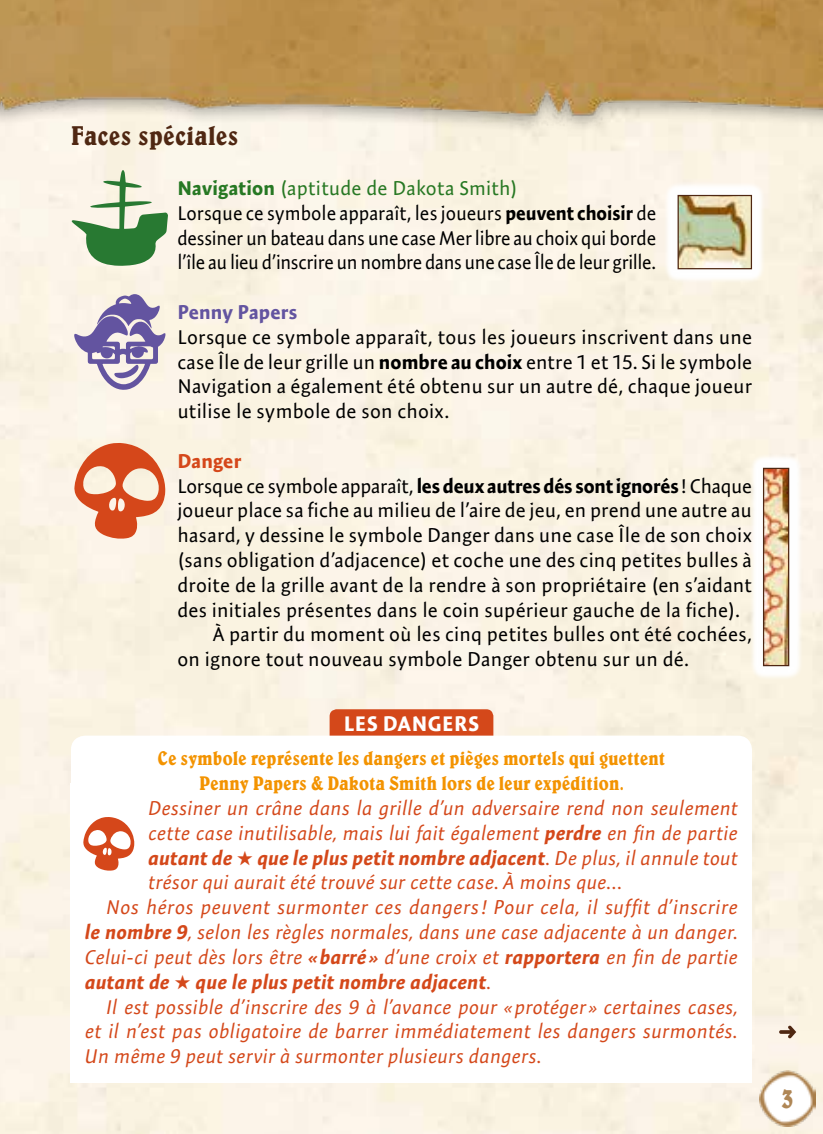
<style>
.page{position:relative;width:823px;height:1134px;background:#fff}
.page>*{position:absolute;margin:0;border:0;box-sizing:border-box;transform-origin:0 0}
.t1{font:condensed 30px "Belwe";color:#af8655}
.t2{font:condensed 27.5px "Belwe";letter-spacing:.02em;color:#4f2712}
.t3{font:700 21.25px "Expo Sans Pro";letter-spacing:.03em;color:#fff}
.t4{font:20px/24.8px "Expo Sans Pro";letter-spacing:.005em;color:#000;text-align:justify}
.t5{font:italic 20px "Expo Sans Pro";letter-spacing:.01em;color:#d4481a}
.t6{font:20px/24.8px "Expo Sans Pro";letter-spacing:.005em;color:#000;scale:.95 1}
.t7{font:condensed 20px/24.8px "Belwe";letter-spacing:.01em;color:#f39300;text-align:center}
.t8{font:italic 700 20px "Expo Sans Pro";letter-spacing:.015em;color:#d4481a}
.t9{font:20px "Expo Sans Pro";letter-spacing:-.015em;color:#000}
.t10{font:700 20px "Expo Sans Pro";letter-spacing:.015em;color:#6354a0}
.t11{font:700 20px "Expo Sans Pro";letter-spacing:.01em;color:#d5471a}
.s1{font-weight:700;color:#277823}
.s2{color:#277823}
.s3{font-weight:700}
.s4{font-weight:400}
</style>
<div class="page">
<div style="left:0;top:134px;width:822px;height:1000px;background:#faf3e3"></div>
<img style="left:0;top:0;width:822px;height:133px">
<svg style="left:663px;top:181px;width:102px;height:102px"></svg>
<img style="left:679px;top:197px;width:70px;height:70px">
<div style="left:677px;top:195px;width:74px;height:74px;border:1px solid #4f2712"></div>
<svg style="left:748px;top:454px;width:54px;height:226px"></svg>
<img style="left:764px;top:470px;width:22px;height:194px">
<div style="left:762px;top:468px;width:26px;height:198px;border:1px solid #4f2712"></div>
<svg style="left:329px;top:709px;width:164px;height:27px;background:#d54d20"></svg>
<svg style="left:71px;top:736px;width:680px;height:47px"></svg>
<div style="left:71px;top:783px;width:680px;height:126px;background:#fff"></div>
<div style="left:71px;top:882px;width:680px;height:127px;background:#fff"></div>
<div style="left:71px;top:982px;width:680px;height:100px;background:#fff"></div>
<svg style="left:778px;top:1026px;width:17px;height:12px"></svg>
<img style="left:759px;top:1070px;width:56px;height:57px">
<svg style="left:74px;top:294px;width:91px;height:96px;background:#b8adc7"></svg>
<svg style="left:71px;top:170px;width:97px;height:96px;background:#a9c3a1"></svg>
<svg style="left:74px;top:443px;width:91px;height:96px;background:#e79c7e"></svg>
<svg style="left:83px;top:817px;width:51px;height:54px"></svg>
<h2 class="t2" style="left:71px;top:120px;width:169px">Faces spéciales</h2>
<p class="t6" style="left:177px;top:175px;width:505px"><span class="s1">Navigation</span> <span class="s2">(aptitude de Dakota Smith)<br></span>Lorsque ce symbole apparaît, les joueurs <span class="s3">peuvent choisir</span> de dessiner un bateau dans une case Mer libre au choix qui borde l’île au lieu d’inscrire un nombre dans une case Île de leur grille.</p>
<p class="t10" style="left:177px;top:300px;width:121px">Penny Papers</p>
<p class="t4" style="left:177px;top:324px;width:576px">Lorsque ce symbole apparaît, tous les joueurs inscrivent dans une case Île de leur grille un <span class="s3">nombre au choix</span> entre 1 et 15. Si le symbole Navigation a également été obtenu sur un autre dé, chaque joueur utilise le symbole de son choix.</p>
<p class="t11" style="left:177px;top:448px;width:65px">Danger</p>
<p class="t9" style="left:177px;top:474px;width:575px">Lorsque ce symbole apparaît, <span class="s3">les deux autres dés sont ignorés</span>! Chaque</p>
<p class="t4" style="left:177px;top:498px;width:575px">joueur place sa fiche au milieu de l’aire de jeu, en prend une autre au</p>
<p class="t4" style="left:177px;top:523px;width:575px">hasard, y dessine le symbole Danger dans une case Île de son choix</p>
<p class="t4" style="left:177px;top:547px;width:575px">(sans obligation d’adjacence) et coche une des cinq petites bulles à</p>
<p class="t4" style="left:177px;top:572px;width:575px">droite de la grille avant de la rendre à son propriétaire (en s’aidant</p>
<p class="t4" style="left:177px;top:597px;width:564px">des initiales présentes dans le coin supérieur gauche de la fiche).</p>
<p class="t4" style="left:213px;top:622px;width:540px">À partir du moment où les cinq petites bulles ont été cochées,</p>
<p class="t4" style="left:177px;top:647px;width:513px">on ignore tout nouveau symbole Danger obtenu sur un dé.</p>
<p class="t3" style="left:344px;top:710px;width:137px">LES DANGERS</p>
<p class="t7" style="left:158px;top:746px;width:508px">Ce symbole représente les dangers et pièges mortels qui guettent<br>Penny Papers &amp; Dakota Smith lors de leur expédition.</p>
<p class="t5" style="left:148px;top:796px;width:590px">Dessiner un crâne dans la grille d’un adversaire rend non seulement</p>
<p class="t5" style="left:148px;top:821px;width:590px">cette case inutilisable, mais lui fait également <span class="s3">perdre</span> en fin de partie</p>
<p class="t8" style="left:148px;top:846px;width:590px">autant de ★ que le plus petit nombre adjacent<span class="s4">. De plus, il annule tout</span></p>
<p class="t5" style="left:148px;top:871px;width:475px">trésor qui aurait été trouvé sur cette case. À moins que…</p>
<p class="t5" style="left:106px;top:895px;width:632px">Nos héros peuvent surmonter ces dangers! Pour cela, il suffit d’inscrire</p>
<p class="t5" style="left:85px;top:920px;width:653px"><span class="s3">le nombre 9</span>, selon les règles normales, dans une case adjacente à un danger.</p>
<p class="t5" style="left:85px;top:945px;width:653px">Celui-ci peut dès lors être <span class="s3">«barré »</span> d’une croix et <span class="s3">rapportera</span> en fin de partie</p>
<p class="t8" style="left:85px;top:970px;width:407px">autant de ★ que le plus petit nombre adjacent<span class="s4">.</span></p>
<p class="t5" style="left:106px;top:995px;width:632px">Il est possible d’inscrire des 9 à l’avance pour «protéger » certaines cases,</p>
<p class="t5" style="left:85px;top:1020px;width:653px">et il n’est pas obligatoire de barrer immédiatement les dangers surmontés.</p>
<p class="t5" style="left:85px;top:1044px;width:457px">Un même 9 peut servir à surmonter plusieurs dangers.</p>
<h1 class="t1" style="left:781px;top:1080px;width:14px">3</h1>
</div>
